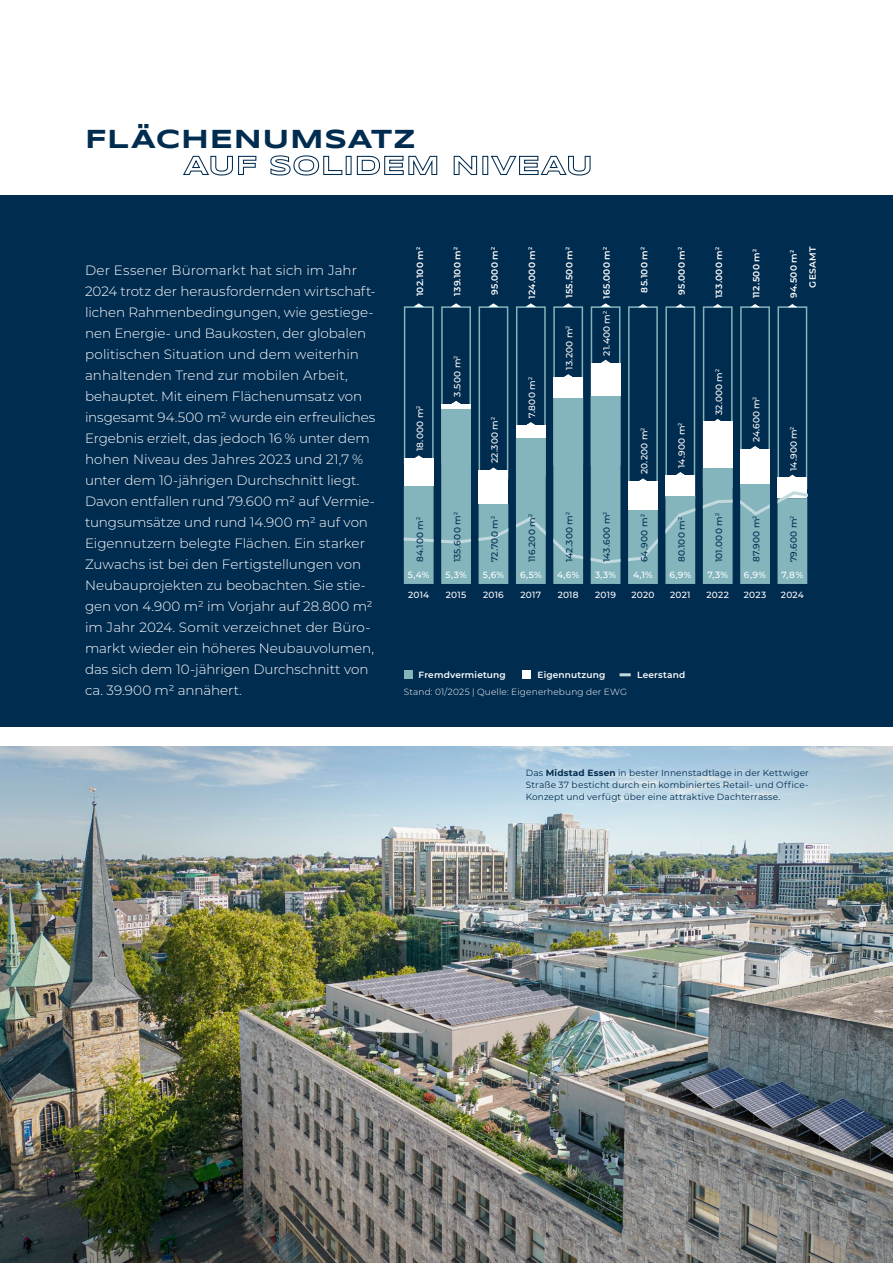
<style>
.page{position:relative;width:893px;height:1263px;background:#fff}
.page>*{position:absolute;margin:0;border:0;box-sizing:border-box;transform-origin:0 0}
.t1{font:700 27px/26.4px "Syncopate";letter-spacing:.025em;color:#002c50}
.t2{font:300 13.5px/21px "Montserrat";letter-spacing:-.005em;color:#fff}
.t3{font:500 9px/19.6px "Montserrat";letter-spacing:.025em;color:#fff}
.t4{font:9px/12px "Montserrat";letter-spacing:.015em;color:#002c50;text-align:justify}
.t5{font:600 9px/19.2px "Montserrat";letter-spacing:.025em;color:#fff}
.t6{font:500 9px "Montserrat";letter-spacing:.035em;color:#002c50}
.t7{font:300 9px "Montserrat";letter-spacing:.02em;color:#fff}
.s1{font-weight:700}
</style>
<div class="page">
<div style="left:0;top:195px;width:893px;height:532px;background:#002c50"></div>
<div style="left:523px;top:670px;width:8px;height:8px;background:#fff"></div>
<div style="left:404px;top:670px;width:8px;height:8px;background:#84b5bd"></div>
<svg style="left:620px;top:673px;width:11px;height:3px"></svg>
<div style="left:703px;top:306px;width:30px;height:182px;border:2px solid #84b5bd"></div>
<svg style="left:404px;top:396px;width:403px;height:188px"></svg>
<div style="left:703px;top:422px;width:30px;height:46px;background:#fff"></div>
<div style="left:665px;top:306px;width:30px;height:193px;border:2px solid #84b5bd"></div>
<div style="left:665px;top:475px;width:30px;height:20px;background:#fff"></div>
<div style="left:553px;top:306px;width:30px;height:159px;border:2px solid #84b5bd"></div>
<div style="left:553px;top:377px;width:30px;height:20px;background:#fff"></div>
<div style="left:591px;top:306px;width:29px;height:159px;border:2px solid #84b5bd"></div>
<div style="left:591px;top:363px;width:29px;height:33px;background:#fff"></div>
<div style="left:404px;top:306px;width:30px;height:159px;border:2px solid #84b5bd"></div>
<div style="left:404px;top:458px;width:30px;height:28px;background:#fff"></div>
<div style="left:441px;top:306px;width:30px;height:157px;border:2px solid #84b5bd"></div>
<hr style="left:441px;top:404px;width:30px;height:4px;background:#fff">
<div style="left:479px;top:306px;width:29px;height:173px;border:2px solid #84b5bd"></div>
<div style="left:479px;top:470px;width:29px;height:34px;background:#fff"></div>
<div style="left:516px;top:306px;width:30px;height:171px;border:2px solid #84b5bd"></div>
<div style="left:516px;top:425px;width:30px;height:12px;background:#fff"></div>
<div style="left:628px;top:306px;width:30px;height:189px;border:2px solid #84b5bd"></div>
<div style="left:628px;top:481px;width:30px;height:29px;background:#fff"></div>
<svg style="left:601px;top:360px;width:9px;height:3px"></svg>
<svg style="left:638px;top:478px;width:9px;height:3px"></svg>
<svg style="left:675px;top:472px;width:9px;height:3px"></svg>
<svg style="left:413px;top:455px;width:10px;height:3px"></svg>
<svg style="left:450px;top:401px;width:11px;height:3px"></svg>
<svg style="left:488px;top:467px;width:10px;height:3px"></svg>
<svg style="left:525px;top:422px;width:10px;height:3px"></svg>
<svg style="left:564px;top:374px;width:9px;height:3px"></svg>
<svg style="left:712px;top:419px;width:10px;height:3px"></svg>
<svg style="left:600px;top:303px;width:10px;height:4px"></svg>
<svg style="left:638px;top:304px;width:9px;height:4px"></svg>
<svg style="left:675px;top:304px;width:9px;height:4px"></svg>
<svg style="left:413px;top:303px;width:10px;height:4px"></svg>
<svg style="left:450px;top:303px;width:11px;height:4px"></svg>
<svg style="left:488px;top:303px;width:10px;height:4px"></svg>
<svg style="left:525px;top:303px;width:10px;height:4px"></svg>
<svg style="left:562px;top:303px;width:11px;height:4px"></svg>
<svg style="left:712px;top:304px;width:10px;height:4px"></svg>
<div style="left:740px;top:306px;width:30px;height:182px;border:2px solid #84b5bd"></div>
<div style="left:740px;top:449px;width:30px;height:35px;background:#fff"></div>
<svg style="left:750px;top:446px;width:9px;height:3px"></svg>
<svg style="left:750px;top:304px;width:9px;height:4px"></svg>
<div style="left:777px;top:306px;width:30px;height:183px;border:2px solid #84b5bd"></div>
<div style="left:777px;top:477px;width:30px;height:21px;background:#fff"></div>
<svg style="left:404px;top:490px;width:403px;height:75px"></svg>
<svg style="left:787px;top:475px;width:9px;height:2px"></svg>
<svg style="left:787px;top:304px;width:9px;height:4px"></svg>
<img style="left:0;top:746px;width:893px;height:517px">
<h1 class="t1" style="left:184px;top:125px;width:411px;text-indent:-99px">FLÄCHENUMSATZ<br>AUF SOLIDEM NIVEAU</h1>
<p class="t2" style="left:85px;top:259px;width:292px">Der Essener Büromarkt hat sich im Jahr 2024 trotz der herausfordernden wirtschaft&shy;lichen Rahmenbedingungen, wie gestiege&shy;nen Energie- und Baukosten, der globalen politischen Situation und dem weiterhin anhaltenden Trend zur mobilen Arbeit, behauptet. Mit einem Flächenumsatz von insgesamt 94.500 m² wurde ein erfreuliches Ergebnis erzielt, das jedoch 16 % unter dem hohen Niveau des Jahres 2023 und 21,7 % unter dem 10-jährigen Durchschnitt liegt.<br>Davon entfallen rund 79.600 m² auf Vermie&shy;tungsumsätze und rund 14.900 m² auf von Eigennutzern belegte Flächen. Ein starker Zuwachs ist bei den Fertigstellungen von Neubauprojekten zu beobachten. Sie stie&shy;gen von 4.900 m² im Vorjahr auf 28.800 m² im Jahr 2024. Somit verzeichnet der Büro&shy;markt wieder ein höheres Neubauvolumen, das sich dem 10-jährigen Durchschnitt von ca. 39.900 m² annähert.</p>
<p class="t5" style="left:410px;top:296px;width:51px;rotate:-90deg">102.100 m<sup>2</sup></p>
<p class="t5" style="left:447px;top:296px;width:50px;rotate:-90deg">139.100 m<sup>2</sup></p>
<p class="t5" style="left:485px;top:295px;width:50px;rotate:-90deg">95.000 m<sup>2</sup></p>
<p class="t5" style="left:522px;top:299px;width:53px;rotate:-90deg">124.000 m<sup>2</sup></p>
<p class="t5" style="left:709px;top:298px;width:53px;rotate:-90deg">133.000 m<sup>2</sup></p>
<p class="t5" style="left:559px;top:298px;width:52px;rotate:-90deg">155.500 m<sup>2</sup></p>
<p class="t5" style="left:597px;top:299px;width:53px;rotate:-90deg">165.000 m<sup>2</sup></p>
<p class="t5" style="left:634px;top:292px;width:47px;rotate:-90deg">85.100 m<sup>2</sup></p>
<p class="t5" style="left:671px;top:295px;width:50px;rotate:-90deg">95.000 m<sup>2</sup></p>
<p class="t3" style="left:410px;top:451px;width:47px;rotate:-90deg">18.000 m<sup>2</sup></p>
<p class="t3" style="left:447px;top:397px;width:42px;rotate:-90deg">3.500 m<sup>2</sup></p>
<p class="t3" style="left:484px;top:463px;width:48px;rotate:-90deg">22.300 m<sup>2</sup></p>
<p class="t3" style="left:522px;top:418px;width:42px;rotate:-90deg">7.800 m<sup>2</sup></p>
<p class="t3" style="left:559px;top:370px;width:46px;rotate:-90deg">13.200 m<sup>2</sup></p>
<p class="t3" style="left:597px;top:356px;width:46px;rotate:-90deg">21.400 m<sup>2</sup></p>
<p class="t3" style="left:634px;top:474px;width:48px;rotate:-90deg">20.200 m<sup>2</sup></p>
<p class="t3" style="left:671px;top:468px;width:47px;rotate:-90deg">14.900 m<sup>2</sup></p>
<p class="t3" style="left:709px;top:415px;width:47px;rotate:-90deg">32.000 m<sup>2</sup></p>
<p class="t6" style="left:563px;top:562px;width:52px;rotate:-90deg">142.300 m<sup>2</sup></p>
<p class="t6" style="left:600px;top:562px;width:52px;rotate:-90deg">143.600 m<sup>2</sup></p>
<p class="t6" style="left:451px;top:562px;width:52px;rotate:-90deg">135.600 m<sup>2</sup></p>
<p class="t6" style="left:526px;top:562px;width:50px;rotate:-90deg">116.200 m<sup>2</sup></p>
<p class="t6" style="left:675px;top:562px;width:47px;rotate:-90deg">80.100 m<sup>2</sup></p>
<p class="t6" style="left:713px;top:562px;width:51px;rotate:-90deg">101.000 m<sup>2</sup></p>
<p class="t6" style="left:414px;top:562px;width:47px;rotate:-90deg">84.100 m<sup>2</sup></p>
<p class="t6" style="left:488px;top:562px;width:48px;rotate:-90deg">72.700 m<sup>2</sup></p>
<p class="t6" style="left:638px;top:562px;width:50px;rotate:-90deg">64.900 m<sup>2</sup></p>
<p class="t3" style="left:408px;top:565px;width:23px">5,4%<br>2014</p>
<p class="t3" style="left:445px;top:565px;width:23px">5,3%<br>2015</p>
<p class="t3" style="left:483px;top:565px;width:23px">5,6%<br>2016</p>
<p class="t3" style="left:520px;top:565px;width:23px">6,5%<br>2017</p>
<p class="t3" style="left:557px;top:565px;width:24px">4,6%<br>2018</p>
<p class="t3" style="left:595px;top:565px;width:23px">3,3%<br>2019</p>
<p class="t3" style="left:633px;top:565px;width:21px">4,1%</p>
<p class="t3" style="left:669px;top:565px;width:23px">6,9%<br>2021</p>
<p class="t3" style="left:631px;top:584px;width:24px">2020</p>
<p class="t3" style="left:707px;top:565px;width:22px">7,3%</p>
<p class="t3" style="left:707px;top:584px;width:24px">2022</p>
<p class="t5" style="left:746px;top:298px;width:50px;rotate:-90deg">112.500 m<sup>2</sup></p>
<p class="t5" style="left:784px;top:288px;width:42px;text-indent:-11px;rotate:-90deg">94.500 m<sup>2<br></sup>GESAMT</p>
<p class="t3" style="left:746px;top:442px;width:47px;rotate:-90deg">24.600 m<sup>2</sup></p>
<p class="t3" style="left:783px;top:471px;width:45px;rotate:-90deg">14.900 m<sup>2</sup></p>
<p class="t6" style="left:750px;top:562px;width:48px;rotate:-90deg">87.900 m<sup>2</sup></p>
<p class="t6" style="left:787px;top:562px;width:48px;rotate:-90deg">79.600 m<sup>2</sup></p>
<p class="t3" style="left:744px;top:565px;width:24px">6,9%</p>
<p class="t3" style="left:782px;top:565px;width:23px">7,8%</p>
<p class="t3" style="left:744px;top:584px;width:24px">2023</p>
<p class="t3" style="left:781px;top:584px;width:24px">2024</p>
<p class="t5" style="left:419px;top:665px;width:89px">Fremdvermietung</p>
<p class="t5" style="left:538px;top:665px;width:69px">Eigennutzung</p>
<p class="t5" style="left:637px;top:665px;width:50px">Leerstand</p>
<p class="t7" style="left:404px;top:685px;width:225px">Stand: 01/2025 | Quelle: Eigenerhebung der EWG</p>
<p class="t4" style="left:526px;top:767px;width:285px">Das <span class="s1">Midstad Essen</span> in bester Innenstadtlage in der Kettwiger Straße 37 besticht durch ein kombiniertes Retail- und Office-Konzept und verfügt über eine attraktive Dachterrasse.</p>
</div>
